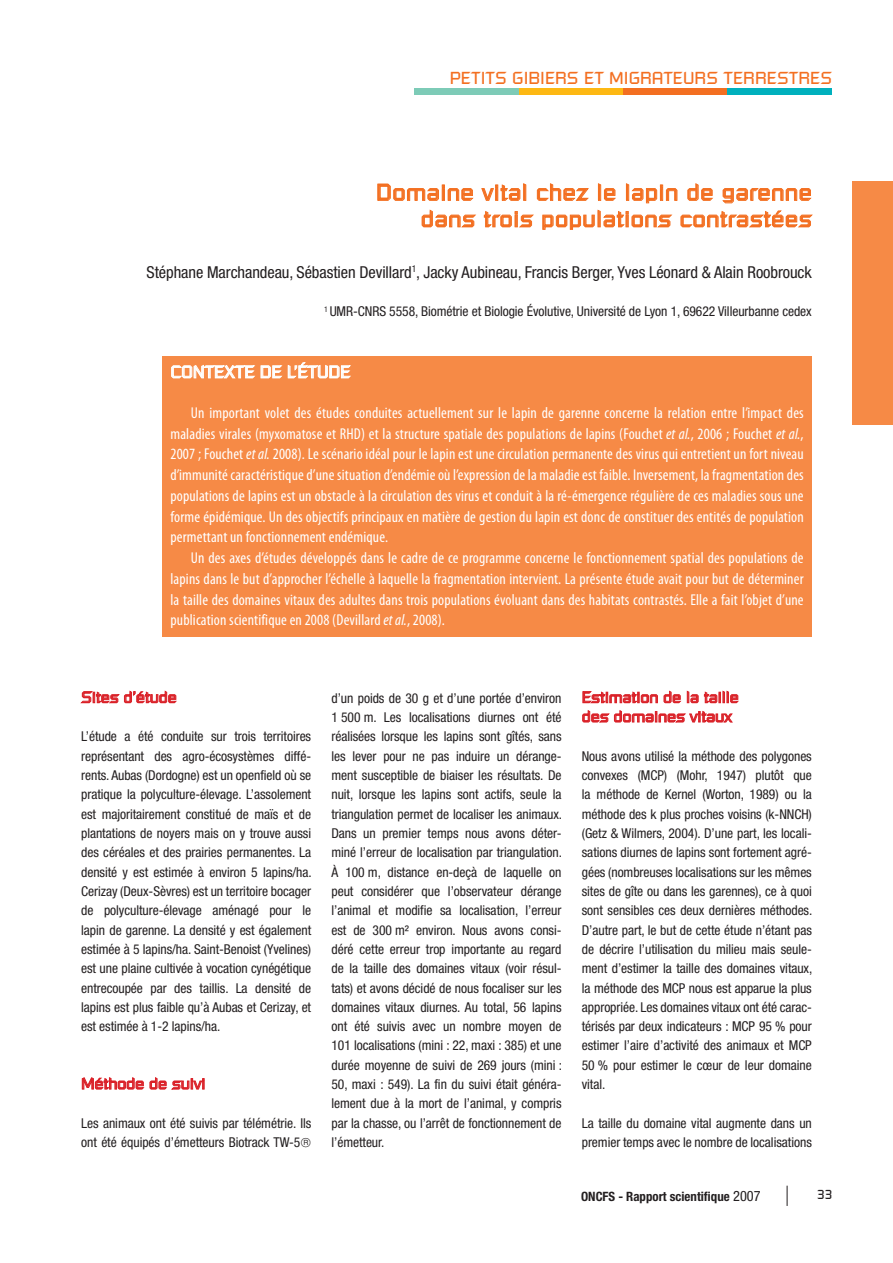
<style>
.page{position:relative;width:893px;height:1263px;background:#fff}
.page>*{position:absolute;margin:0;border:0;box-sizing:border-box;transform-origin:0 0}
.t1{font:22.95px/26.5px "Russell Square";letter-spacing:.025em;color:#f36f21;text-align:right}
.t2{font:17.1px "Russell Square";color:#f36f21}
.t3{font:17.1px "Russell Square";letter-spacing:-.005em;color:#fff}
.t4{font:condensed 16.5px "Helvetica Neue";letter-spacing:-.005em;color:#231f20}
.t5{font:condensed 15.75px/20.7px "Myriad Pro";letter-spacing:.01em;color:#fff;text-align:justify}
.t6{font:15.75px/19.4px "Russell Square";letter-spacing:-.005em;color:#da2128}
.t7{font:condensed 13.65px/19.4px "Helvetica Neue";letter-spacing:-.005em;color:#231f20;text-align:justify}
.t8{font:700 condensed 12.9px "Helvetica Neue";color:#231f20}
.t9{font:12.9px "Russell Square";color:#231f20}
.s1{font-style:italic}
.s2{font-weight:400;font-size:14.25px}
</style>
<div class="page">
<div style="left:519px;top:89px;width:104px;height:6px;background:#fdb813"></div>
<div style="left:623px;top:89px;width:104px;height:6px;background:#f36f21"></div>
<div style="left:727px;top:89px;width:105px;height:6px;background:#00b0bd"></div>
<div style="left:414px;top:89px;width:105px;height:6px;background:#7dcbb7"></div>
<svg style="left:786px;top:1186px;width:1px;height:20px"></svg>
<div style="left:852px;top:181px;width:40px;height:243px;background:#f68a46"></div>
<div style="left:162px;top:356px;width:649px;height:281px;background:#f68a46"></div>
<p class="t2" style="left:450px;top:71px;width:384px">PETITS GIBIERS ET MIGRATEURS TERRESTRES</p>
<h1 class="t1" style="left:376px;top:180px;width:437px">Domaine vital chez le lapin de garenne dans trois populations contrastées</h1>
<p class="t4" style="left:147px;top:266px;width:666px">Stéphane Marchandeau, Sébastien Devillard<sup>1</sup>, Jacky Aubineau, Francis Berger, Yves Léonard &amp; Alain Roobrouck</p>
<p class="t7" style="left:324px;top:303px;width:489px"><sup>1</sup> UMR-CNRS 5558, Biométrie et Biologie Évolutive, Université de Lyon 1, 69622 Villeurbanne cedex</p>
<p class="t3" style="left:170px;top:366px;width:181px">CONTEXTE DE L’ÉTUDE</p>
<p class="t5" style="left:170px;top:404px;width:634px;text-indent:20px">Un important volet des études conduites actuellement sur le lapin de garenne concerne la relation entre l’impact des maladies virales (myxomatose et RHD) et la structure spatiale des populations de lapins (Fouchet <span class="s1">et al.</span>, 2006 ; Fouchet <span class="s1">et al.</span>, 2007 ; Fouchet <span class="s1">et al.</span> 2008). Le scénario idéal pour le lapin est une circulation permanente des virus qui entretient un fort niveau d’immunité caractéristique d’une situation d’endémie où l’expression de la maladie est faible. Inversement, la fragmentation des populations de lapins est un obstacle à la circulation des virus et conduit à la ré-émergence régulière de ces maladies sous une forme épidémique. Un des objectifs principaux en matière de gestion du lapin est donc de constituer des entités de population permettant un fonctionnement endémique.</p>
<p class="t5" style="left:170px;top:549px;width:634px;text-indent:20px">Un des axes d’études développés dans le cadre de ce programme concerne le fonctionnement spatial des populations de lapins dans le but d’approcher l’échelle à laquelle la fragmentation intervient. La présente étude avait pour but de déterminer la taille des domaines vitaux des adultes dans trois populations évoluant dans des habitats contrastés. Elle a fait l’objet d’une publication scientifique en 2008 (Devillard <span class="s1">et al.</span>, 2008).</p>
<p class="t6" style="left:81px;top:688px;width:97px">Sites d’étude</p>
<p class="t7" style="left:81px;top:728px;width:232px">L’étude a été conduite sur trois territoires représentant des agro-écosystèmes diffé&shy;rents. Aubas (Dordogne) est un openfield où se pratique la polyculture-élevage. L’assolement est majoritairement constitué de maïs et de plantations de noyers mais on y trouve aussi des céréales et des prairies permanentes. La densité y est estimée à environ 5 lapins/ha.<br>Cerizay (Deux-Sèvres) est un territoire bocager de polyculture-élevage aménagé pour le lapin de garenne. La densité y est également estimée à 5 lapins/ha. Saint-Benoist (Yvelines) est une plaine cultivée à vocation cynégétique entrecoupée par des taillis. La densité de lapins est plus faible qu’à Aubas et Cerizay, et est estimée à 1-2 lapins/ha.</p>
<p class="t6" style="left:81px;top:1075px;width:126px">Méthode de suivi</p>
<p class="t7" style="left:81px;top:1114px;width:231px">Les animaux ont été suivis par télémétrie. Ils ont été équipés d’émetteurs Biotrack TW-5</p>
<p class="t7" style="left:331px;top:689px;width:232px">d’un poids de 30 g et d’une portée d’environ 1 500 m. Les localisations diurnes ont été réalisées lorsque les lapins sont gîtés, sans les lever pour ne pas induire un dérange&shy;ment susceptible de biaiser les résultats. De nuit, lorsque les lapins sont actifs, seule la triangulation permet de localiser les animaux.<br>Dans un premier temps nous avons déter&shy;miné l’erreur de localisation par triangulation.<br>À 100 m, distance en-deçà de laquelle on peut considérer que l’observateur dérange l’animal et modifie sa localisation, l’erreur est de 300 m² environ. Nous avons consi&shy;déré cette erreur trop importante au regard de la taille des domaines vitaux (voir résul&shy;tats) et avons décidé de nous focaliser sur les domaines vitaux diurnes. Au total, 56 lapins ont été suivis avec un nombre moyen de 101 localisations (mini : 22, maxi : 385) et une durée moyenne de suivi de 269 jours (mini :<br>50, maxi : 549). La fin du suivi était généra&shy;lement due à la mort de l’animal, y compris par la chasse, ou l’arrêt de fonctionnement de l’émetteur.</p>
<p class="t6" style="left:581px;top:688px;width:158px">Estimation de la taille des domaines vitaux</p>
<p class="t7" style="left:581px;top:747px;width:232px">Nous avons utilisé la méthode des polygones convexes (MCP) (Mohr, 1947) plutôt que la méthode de Kernel (Worton, 1989) ou la méthode des k plus proches voisins (k-NNCH) (Getz &amp; Wilmers, 2004). D’une part, les locali&shy;sations diurnes de lapins sont fortement agré&shy;gées (nombreuses localisations sur les mêmes sites de gîte ou dans les garennes), ce à quoi sont sensibles ces deux dernières méthodes.<br>D’autre part, le but de cette étude n’étant pas de décrire l’utilisation du milieu mais seule&shy;ment d’estimer la taille des domaines vitaux, la méthode des MCP nous est apparue la plus appropriée. Les domaines vitaux ont été carac&shy;térisés par deux indicateurs : MCP 95 % pour estimer l’aire d’activité des animaux et MCP 50 % pour estimer le cœur de leur domaine vital.</p>
<p class="t7" style="left:581px;top:1114px;width:231px">La taille du domaine vital augmente dans un premier temps avec le nombre de localisations</p>
<p class="t8" style="left:581px;top:1192px;width:181px">ONCFS - Rapport scientifique <span class="s2">2007</span></p>
<p class="t9" style="left:817px;top:1190px;width:16px">33</p>
</div>
